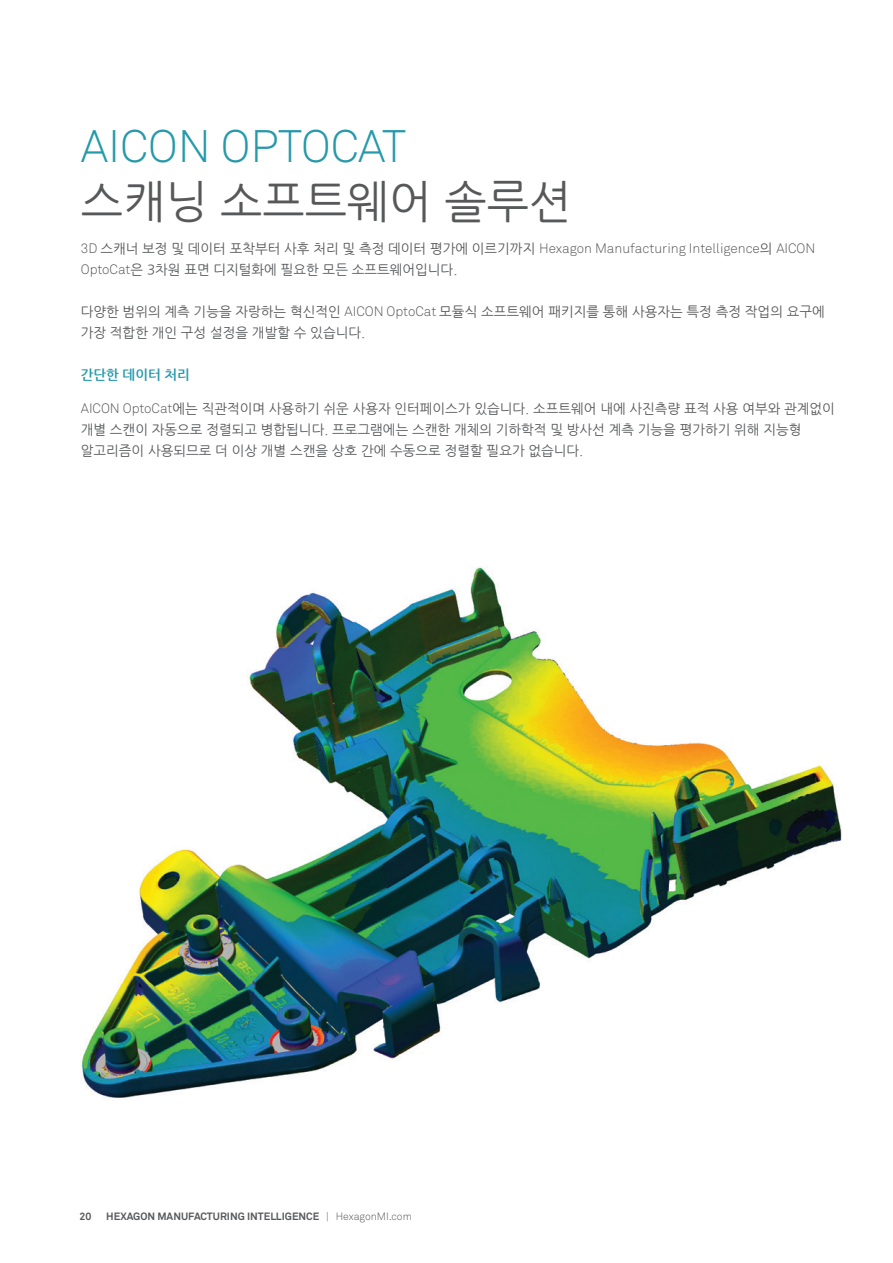
<style>
.page{position:relative;width:893px;height:1263px;background:#fff}
.page>*{position:absolute;margin:0;border:0;box-sizing:border-box;transform-origin:0 0}
.t1{font:45px/54px "Akkurat Light Pro";color:#2599aa}
.Body{font:13.5px/21px "Nanum Gothic";color:#57585a}
.Brochure_Body_Title{font:13.5px/21px "Nanum Gothic";color:#57585a}
.Brochure_Body_Title-2{font:700 13.5px "Nanum Gothic";color:#2599aa}
.t2{font:700 10.5px "Akkurat Pro";color:#57585a}
.s1{font-family:"Nanum Gothic";color:#57585a}
.s2{font-family:"Akkurat Light Pro"}
.s3{font-family:"Akkurat Light Pro";font-weight:400}
</style>
<div class="page">
<img style="left:81px;top:567px;width:761px;height:531px">
<p class="t1" style="left:81px;top:120px;width:492px">AICON OPTOCAT<br><span class="s1">스캐닝 소프트웨어 솔루션</span></p>
<p class="Body" style="left:81px;top:238px;width:736px"><span class="s2">3D</span> 스캐너 보정 및 데이터 포착부터 사후 처리 및 측정 데이터 평가에 이르기까지 <span class="s2">Hexagon Manufacturing Intelligence</span>의 <span class="s2">AICON<br>OptoCat</span>은 3차원 표면 디지털화에 필요한 모든 소프트웨어입니다.</p>
<p class="Body" style="left:81px;top:301px;width:746px">다양한 범위의 계측 기능을 자랑하는 혁신적인 <span class="s2">AICON OptoCat</span> 모듈식 소프트웨어 패키지를 통해 사용자는 특정 측정 작업의 요구에 가장 적합한 개인 구성 설정을 개발할 수 있습니다.</p>
<p class="Brochure_Body_Title-2" style="left:81px;top:368px;width:111px">간단한 데이터 처리</p>
<p class="Brochure_Body_Title" style="left:81px;top:398px;width:756px"><span class="s2">AICON OptoCat</span>에는 직관적이며 사용하기 쉬운 사용자 인터페이스가 있습니다. 소프트웨어 내에 사진측량 표적 사용 여부와 관계없이 개별 스캔이 자동으로 정렬되고 병합됩니다. 프로그램에는 스캔한 개체의 기하학적 및 방사선 계측 기능을 평가하기 위해 지능형 알고리즘이 사용되므로 더 이상 개별 스캔을 상호 간에 수동으로 정렬할 필요가 없습니다.</p>
<p class="t2" style="left:79px;top:1210px;width:13px">20</p>
<p class="t2" style="left:106px;top:1210px;width:307px">HEXAGON MANUFACTURING INTELLIGENCE <span class="s3">| HexagonMI.com</span></p>
</div>
